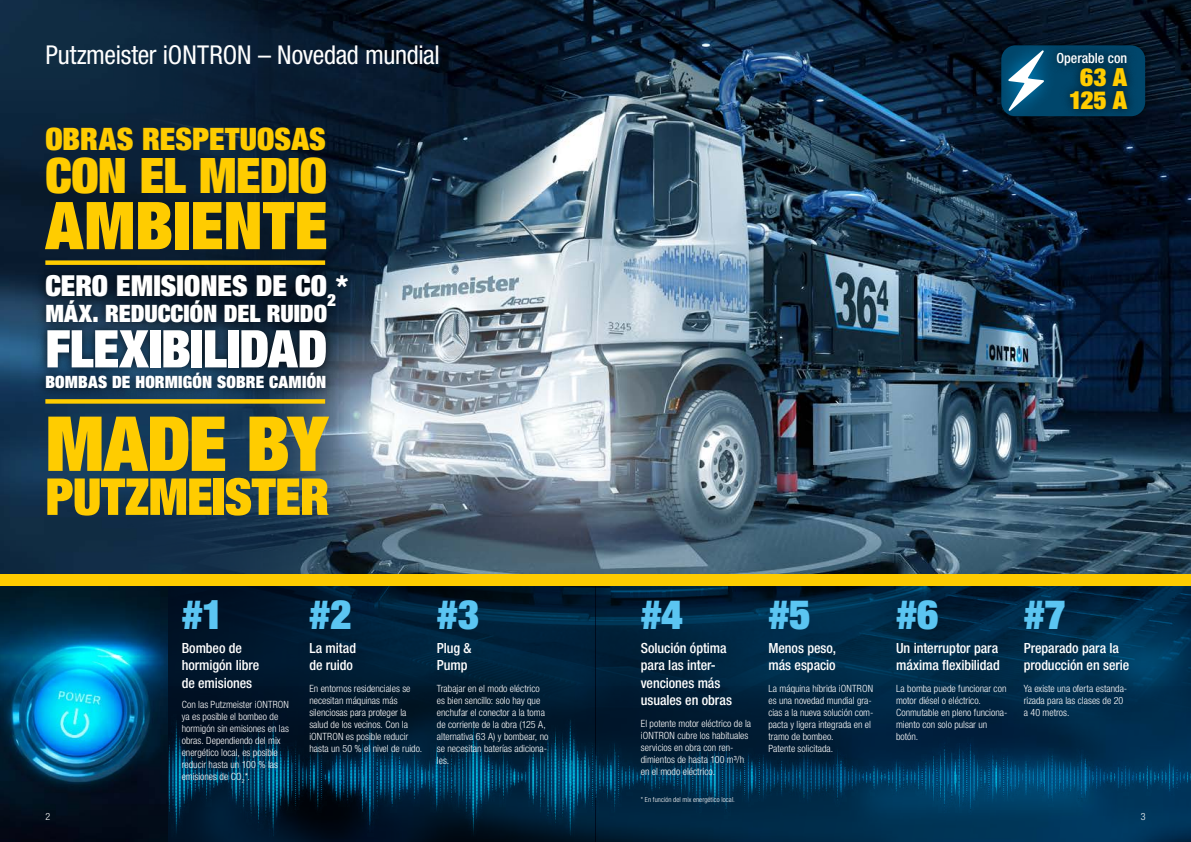
<style>
.page{position:relative;width:1191px;height:842px;background:#fff}
.page>*{position:absolute;margin:0;border:0;box-sizing:border-box;transform-origin:0 0}
.t1{font:900 condensed 76px "Helvetica Neue LT Pro";letter-spacing:-.015em;color:#fc0}
.t2{font:900 condensed 66px "Helvetica Neue LT Pro";letter-spacing:.005em;color:#fc0}
.t3{font:900 condensed 52px "Helvetica Neue LT Pro";letter-spacing:-.015em;color:#fff}
.t4{font:900 condensed 51px "Helvetica Neue LT Pro";letter-spacing:-.01em;color:#fc0}
.t5{font:900 condensed 49px "Helvetica Neue LT Pro";letter-spacing:-.015em;color:#fc0}
.t6{font:900 condensed 40.7px "Helvetica Neue LT Pro";color:#5bc5f2}
.t7{font:900 condensed 31px "Helvetica Neue LT Pro";letter-spacing:.005em;color:#fc0}
.t8{font:900 condensed 29px "Helvetica Neue LT Pro";color:#fff}
.t9{font:condensed 26px "Helvetica Neue LT Pro";letter-spacing:-.01em;color:#fff}
.t10{font:900 condensed 25px/23px "Helvetica Neue LT Pro";color:#fc0;text-align:center}
.t11{font:900 condensed 24px "Helvetica Neue LT Pro";color:#fff}
.t12{font:900 condensed 17px "Helvetica Neue LT Pro";letter-spacing:.01em;color:#fff}
.t13{font:500 condensed 14px/17.5px "Helvetica Neue LT Pro";letter-spacing:-.005em;color:#fff}
.t14{font:300 condensed 10px/12px "Helvetica Neue LT Pro";color:#fff}
.t15{font:300 condensed 7px "Helvetica Neue LT Pro";letter-spacing:.015em;color:#fff}
</style>
<div class="page">
<img style="left:343px;top:0;width:848px;height:574px">
<img style="left:0;top:0;width:343px;height:574px">
<svg style="left:167px;top:586px;width:428px;height:101px;background:#001c33"></svg>
<svg style="left:595px;top:586px;width:596px;height:101px;background:#002946"></svg>
<img style="left:167px;top:687px;width:1024px;height:155px">
<div style="left:0;top:714px;width:1191px;height:125px;background:#009ee3;opacity:.75"></div>
<div style="left:0;top:574px;width:1191px;height:12px;background:#fc0"></div>
<img style="left:0;top:586px;width:167px;height:256px">
<div style="left:35px;top:264px;width:323px;height:135px;background:#000;opacity:.75"></div>
<div style="left:45px;top:260px;width:280px;height:5px;background:#fc0"></div>
<div style="left:45px;top:399px;width:280px;height:5px;background:#fc0"></div>
<div style="left:989px;top:34px;width:167px;height:94px;background:#000;opacity:.75"></div>
<div style="left:1001px;top:45px;width:144px;height:71px;background:#00466b;border-radius:14px"></div>
<svg style="left:984px;top:26px;width:84px;height:109px"></svg>
<div style="left:1045px;top:42px;width:93px;height:79px;background:#000;opacity:.75"></div>
<h3 class="t9" style="left:45px;top:40px;width:396px">Putzmeister iONTRON – Novedad mundial</h3>
<h3 class="t13" style="left:1056px;top:49px;width:72px">Operable con</h3>
<h3 class="t10" style="left:1069px;top:65px;width:60px">63 A<br>125 A</h3>
<h3 class="t7" style="left:45px;top:119px;width:282px">OBRAS RESPETUOSAS</h3>
<h3 class="t5" style="left:45px;top:144px;width:283px">CON EL MEDIO</h3>
<h2 class="t2" style="left:45px;top:183px;width:284px">AMBIENTE</h2>
<h3 class="t8" style="left:45px;top:267px;width:304px">CERO EMISIONES DE CO<sub>2</sub>*</h3>
<h3 class="t11" style="left:45px;top:298px;width:283px">MÁX. REDUCCIÓN DEL RUIDO</h3>
<h3 class="t3" style="left:45px;top:316px;width:283px">FLEXIBILIDAD</h3>
<h3 class="t12" style="left:45px;top:371px;width:282px">BOMBAS DE HORMIGÓN SOBRE CAMIÓN</h3>
<h1 class="t1" style="left:45px;top:395px;width:284px">MADE BY</h1>
<h3 class="t4" style="left:45px;top:464px;width:285px">PUTZMEISTER</h3>
<h3 class="t6" style="left:182px;top:588px;width:43px">#1</h3>
<h3 class="t6" style="left:309px;top:588px;width:44px">#2</h3>
<h3 class="t6" style="left:437px;top:588px;width:43px">#3</h3>
<h3 class="t6" style="left:641px;top:588px;width:43px">#4</h3>
<h3 class="t6" style="left:768px;top:588px;width:43px">#5</h3>
<h3 class="t6" style="left:896px;top:588px;width:44px">#6</h3>
<h3 class="t13" style="left:182px;top:639px;width:79px">Bombeo de hormigón libre de emisiones</h3>
<h3 class="t13" style="left:309px;top:639px;width:48px">La mitad de ruido</h3>
<h3 class="t13" style="left:437px;top:639px;width:36px">Plug &amp;<br>Pump</h3>
<h3 class="t13" style="left:641px;top:639px;width:93px">Solución óptima para las inter&shy;venciones más usuales en obras</h3>
<h3 class="t13" style="left:768px;top:639px;width:69px">Menos peso, más espacio</h3>
<h3 class="t13" style="left:896px;top:639px;width:105px">Un interruptor para máxima flexibilidad</h3>
<p class="t14" style="left:768px;top:682px;width:106px">La máquina híbrida iONTRON es una novedad mundial gra&shy;cias a la nueva solución com&shy;pacta y ligera integrada en el tramo de bombeo.<br>Patente solicitada.</p>
<p class="t14" style="left:896px;top:682px;width:113px">La bomba puede funcionar con motor diésel o eléctrico.<br>Conmutable en pleno funciona&shy;miento con solo pulsar un botón.</p>
<p class="t14" style="left:309px;top:682px;width:114px">En entornos residenciales se necesitan máquinas más silenciosas para proteger la salud de los vecinos. Con la iONTRON es posible reducir hasta un 50 % el nivel de ruido.</p>
<p class="t14" style="left:437px;top:682px;width:113px">Trabajar en el modo eléctrico es bien sencillo: solo hay que enchufar el conector a la toma de corriente de la obra (125 A, alternativa 63 A) y bombear, no se necesitan baterías adiciona&shy;les.</p>
<p class="t14" style="left:182px;top:698px;width:109px">Con las Putzmeister iONTRON ya es posible el bombeo de hormigón sin emisiones en las obras. Dependiendo del mix energético local, es posible reducir hasta un 100 % las emisiones de CO<sub>2</sub>*.</p>
<p class="t14" style="left:641px;top:717px;width:112px">El potente motor eléctrico de la iONTRON cubre los habituales servicios en obra con ren&shy;dimientos de hasta 100 m³/h en el modo eléctrico.</p>
<p class="t15" style="left:641px;top:795px;width:96px">* En función del mix energético local.</p>
<h3 class="t6" style="left:1023px;top:588px;width:44px">#7</h3>
<h3 class="t13" style="left:1023px;top:639px;width:107px">Preparado para la producción en serie</h3>
<p class="t14" style="left:1023px;top:682px;width:105px">Ya existe una oferta estanda&shy;rizada para las clases de 20 a 40 metros.</p>
<p class="t14" style="left:45px;top:810px;width:6px">2</p>
<p class="t14" style="left:1140px;top:810px;width:6px">3</p>
</div>
